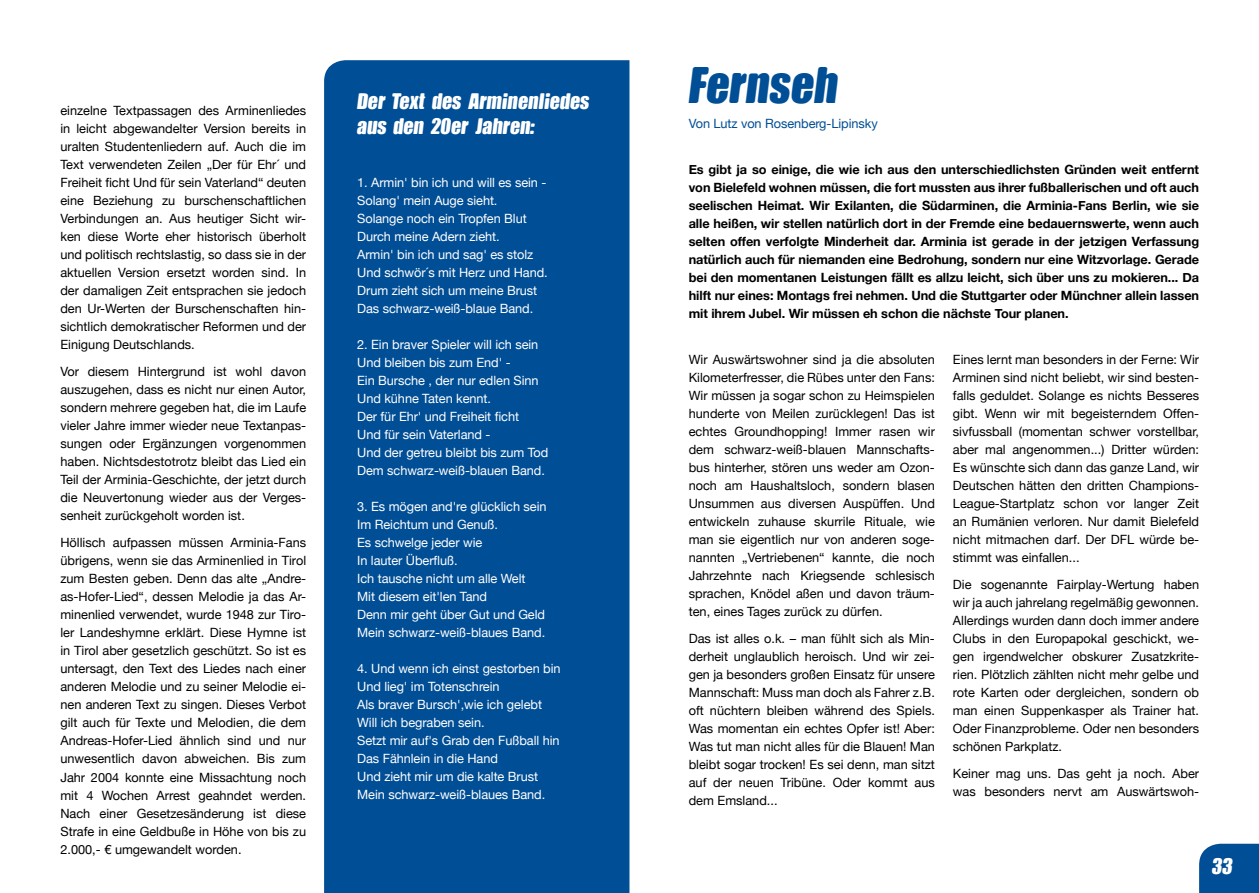
<style>
.page{position:relative;width:1259px;height:893px;background:#fff}
.page>*{position:absolute;margin:0;border:0;box-sizing:border-box;transform-origin:0 0}
.t1{font:48px "Arminia";letter-spacing:-.015em;color:#004e95}
.t2{font:21px/25.2px "Arminia";letter-spacing:-.015em;color:#fff}
.t3{font:12.75px/18px "Helvetica Neue";color:#000;text-align:justify}
.t4{font:12.75px/18px "Helvetica Neue";letter-spacing:-.005em;color:#fff}
.t5{font:700 12.75px/18px "Helvetica Neue";letter-spacing:-.005em;color:#000;text-align:justify}
.t6{font:12.75px "Helvetica Neue";letter-spacing:-.005em;color:#004e95}
</style>
<div class="page">
<div style="left:1199px;top:844px;width:60px;height:49px;background:#004e95"></div>
<div style="left:324px;top:60px;width:305px;height:833px;background:#004e95"></div>
<p class="t3" style="left:60px;top:102px;width:247px">einzelne Textpassagen des Arminenliedes in leicht abgewandelter Version bereits in uralten Studentenliedern auf. Auch die im Text verwendeten Zeilen „Der für Ehr´ und Freiheit ficht Und für sein Vaterland“ deuten eine Beziehung zu burschenschaftlichen Verbindungen an. Aus heutiger Sicht wir&shy;ken diese Worte eher historisch überholt und politisch rechtslastig, so dass sie in der aktuellen Version ersetzt worden sind. In der damaligen Zeit entsprachen sie jedoch den Ur-Werten der Burschenschaften hin&shy;sichtlich demokratischer Reformen und der Einigung Deutschlands.</p>
<p class="t3" style="left:60px;top:363px;width:247px">Vor diesem Hintergrund ist wohl davon auszugehen, dass es nicht nur einen Autor, sondern mehrere gegeben hat, die im Laufe vieler Jahre immer wieder neue Textanpas&shy;sungen oder Ergänzungen vorgenommen haben. Nichtsdestotrotz bleibt das Lied ein Teil der Arminia-Geschichte, der jetzt durch die Neuvertonung wieder aus der Verges&shy;senheit zurückgeholt worden ist.</p>
<p class="t3" style="left:60px;top:534px;width:247px">Höllisch aufpassen müssen Arminia-Fans übrigens, wenn sie das Arminenlied in Tirol zum Besten geben. Denn das alte „Andre&shy;as-Hofer-Lied“, dessen Melodie ja das Ar&shy;minenlied verwendet, wurde 1948 zur Tiro&shy;ler Landeshymne erklärt. Diese Hymne ist in Tirol aber gesetzlich geschützt. So ist es untersagt, den Text des Liedes nach einer anderen Melodie und zu seiner Melodie ei&shy;nen anderen Text zu singen. Dieses Verbot gilt auch für Texte und Melodien, die dem Andreas-Hofer-Lied ähnlich sind und nur unwesentlich davon abweichen. Bis zum Jahr 2004 konnte eine Missachtung noch mit 4 Wochen Arrest geahndet werden.<br>Nach einer Gesetzesänderung ist diese Strafe in eine Geldbuße in Höhe von bis zu 2.000,- € umgewandelt worden.</p>
<h2 class="t2" style="left:357px;top:89px;width:234px">Der Text des Arminenliedes aus den 20er Jahren:</h2>
<p class="t4" style="left:357px;top:173px;width:192px">1. Armin' bin ich und will es sein -<br>Solang' mein Auge sieht.<br>Solange noch ein Tropfen Blut<br>Durch meine Adern zieht.<br>Armin' bin ich und sag' es stolz<br>Und schwör´s mit Herz und Hand.<br>Drum zieht sich um meine Brust<br>Das schwarz-weiß-blaue Band.</p>
<p class="t4" style="left:357px;top:335px;width:193px">2. Ein braver Spieler will ich sein<br>Und bleiben bis zum End' -<br>Ein Bursche , der nur edlen Sinn<br>Und kühne Taten kennt.<br>Der für Ehr' und Freiheit ficht<br>Und für sein Vaterland -<br>Und der getreu bleibt bis zum Tod<br>Dem schwarz-weiß-blauen Band.</p>
<p class="t4" style="left:357px;top:497px;width:191px">3. Es mögen and're glücklich sein<br>Im Reichtum und Genuß.<br>Es schwelge jeder wie<br>In lauter Überfluß.<br>Ich tausche nicht um alle Welt<br>Mit diesem eit'len Tand<br>Denn mir geht über Gut und Geld<br>Mein schwarz-weiß-blaues Band.</p>
<p class="t4" style="left:357px;top:659px;width:205px">4. Und wenn ich einst gestorben bin<br>Und lieg' im Totenschrein<br>Als braver Bursch',wie ich gelebt<br>Will ich begraben sein.<br>Setzt mir auf's Grab den Fußball hin<br>Das Fähnlein in die Hand<br>Und zieht mir um die kalte Brust<br>Mein schwarz-weiß-blaues Band.</p>
<h1 class="t1" style="left:688px;top:60px;width:151px">Fernseh</h1>
<p class="t6" style="left:688px;top:116px;width:191px">Von Lutz von Rosenberg-Lipinsky</p>
<p class="t5" style="left:688px;top:160px;width:512px">Es gibt ja so einige, die wie ich aus den unterschiedlichsten Gründen weit entfernt von Bielefeld wohnen müssen, die fort mussten aus ihrer fußballerischen und oft auch seelischen Heimat. Wir Exilanten, die Südarminen, die Arminia-Fans Berlin, wie sie alle heißen, wir stellen natürlich dort in der Fremde eine bedauernswerte, wenn auch selten offen verfolgte Minderheit dar. Arminia ist gerade in der jetzigen Verfassung natürlich auch für niemanden eine Bedrohung, sondern nur eine Witzvorlage. Gerade bei den momentanen Leistungen fällt es allzu leicht, sich über uns zu mokieren... Da hilft nur eines: Montags frei nehmen. Und die Stuttgarter oder Münchner allein lassen mit ihrem Jubel. Wir müssen eh schon die nächste Tour planen.</p>
<p class="t3" style="left:688px;top:350px;width:248px">Wir Auswärtswohner sind ja die absoluten Kilometerfresser, die Rübes unter den Fans:<br>Wir müssen ja sogar schon zu Heimspielen hunderte von Meilen zurücklegen! Das ist echtes Groundhopping! Immer rasen wir dem schwarz-weiß-blauen Mannschafts&shy;bus hinterher, stören uns weder am Ozon&shy;noch am Haushaltsloch, sondern blasen Unsummen aus diversen Auspüffen. Und entwickeln zuhause skurrile Rituale, wie man sie eigentlich nur von anderen soge&shy;nannten „Vertriebenen“ kannte, die noch Jahrzehnte nach Kriegsende schlesisch sprachen, Knödel aßen und davon träum&shy;ten, eines Tages zurück zu dürfen.</p>
<p class="t3" style="left:688px;top:630px;width:248px">Das ist alles o.k. – man fühlt sich als Min&shy;derheit unglaublich heroisch. Und wir zei&shy;gen ja besonders großen Einsatz für unsere Mannschaft: Muss man doch als Fahrer z.B. oft nüchtern bleiben während des Spiels.<br>Was momentan ein echtes Opfer ist! Aber:<br>Was tut man nicht alles für die Blauen! Man bleibt sogar trocken! Es sei denn, man sitzt auf der neuen Tribüne. Oder kommt aus dem Emsland...</p>
<p class="t3" style="left:953px;top:351px;width:248px">Eines lernt man besonders in der Ferne: Wir Arminen sind nicht beliebt, wir sind besten&shy;falls geduldet. Solange es nichts Besseres gibt. Wenn wir mit begeisterndem Offen&shy;sivfussball (momentan schwer vorstellbar, aber mal angenommen...) Dritter würden:<br>Es wünschte sich dann das ganze Land, wir Deutschen hätten den dritten Champions-League-Startplatz schon vor langer Zeit an Rumänien verloren. Nur damit Bielefeld nicht mitmachen darf. Der DFL würde be&shy;stimmt was einfallen...</p>
<p class="t3" style="left:953px;top:576px;width:248px">Die sogenannte Fairplay-Wertung haben wir ja auch jahrelang regelmäßig gewonnen.<br>Allerdings wurden dann doch immer andere Clubs in den Europapokal geschickt, we&shy;gen irgendwelcher obskurer Zusatzkrite&shy;rien. Plötzlich zählten nicht mehr gelbe und rote Karten oder dergleichen, sondern ob man einen Suppenkasper als Trainer hat.<br>Oder Finanzprobleme. Oder nen besonders schönen Parkplatz.</p>
<p class="t3" style="left:953px;top:765px;width:248px">Keiner mag uns. Das geht ja noch. Aber was besonders nervt am Auswärtswoh-</p>
<h2 class="t2" style="left:1212px;top:854px;width:22px">33</h2>
</div>
